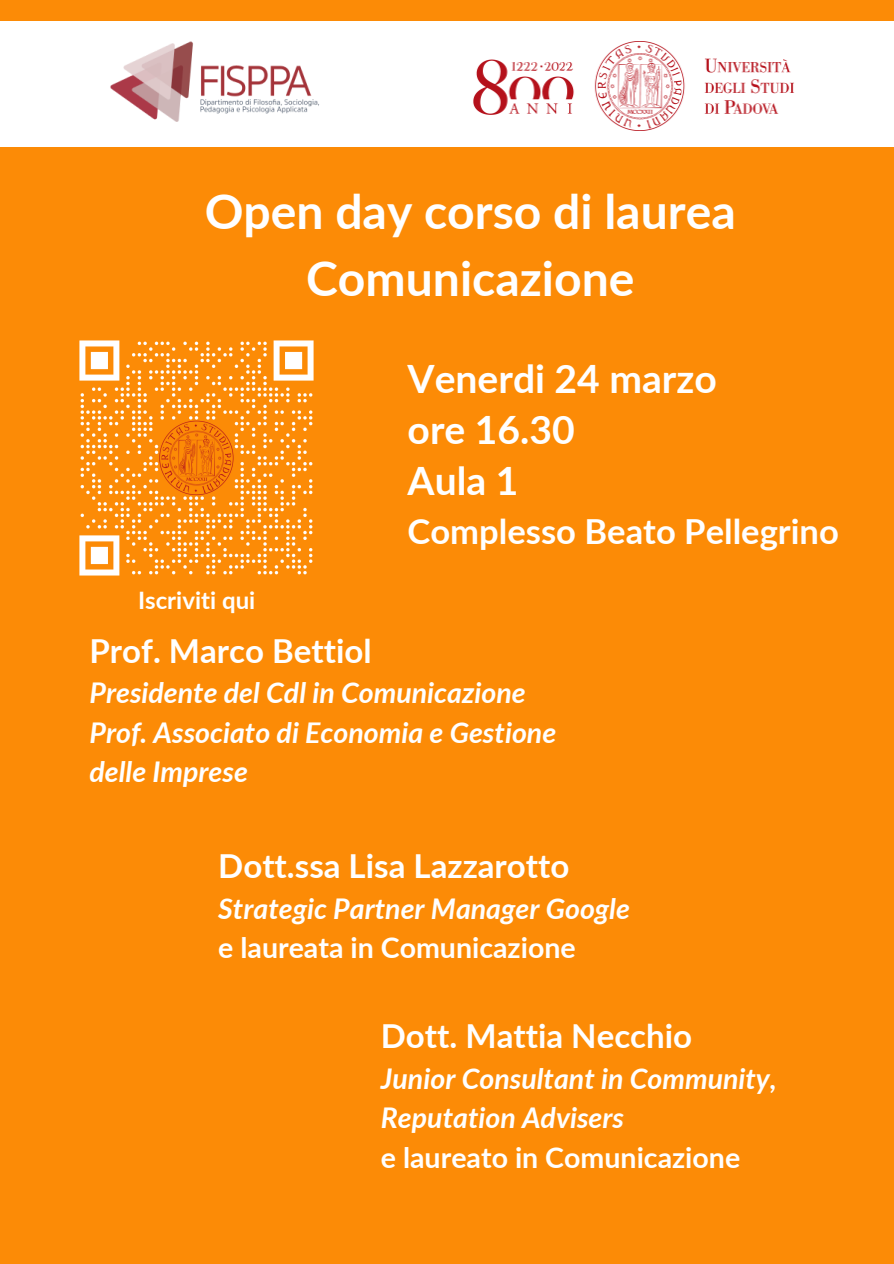
<style>
.page{position:relative;width:894px;height:1264px;background:#fff}
.page>*{position:absolute;margin:0;border:0;box-sizing:border-box;transform-origin:0 0}
.t1{font:700 48px/66.4px "Lato";color:#fff;text-align:center}
.t2{font:700 39px/50.8px "Lato";color:#fff}
.t3{font:700 34.5px "Lato";color:#fff}
.t4{font:700 33px "Lato";color:#fff}
.t5{font:italic 700 28.5px/39.5px "Lato";color:#fff}
.t6{font:700 28.5px "Lato";color:#fff}
.t7{font:700 24px "Lato";color:#fff}
</style>
<div class="page">
<div style="left:0;top:0;width:893px;height:1263px;background:#fc8b06"></div>
<div style="left:0;top:21px;width:892px;height:126px;background:#fff"></div>
<img style="left:473px;top:41px;width:321px;height:90px">
<img style="left:110px;top:41px;width:209px;height:81px">
<img style="left:79px;top:340px;width:235px;height:236px">
<h1 class="t1" style="left:205px;top:177px;width:532px">Open day corso di laurea<br>Comunicazione</h1>
<p class="t7" style="left:138px;top:585px;width:119px">Iscriviti qui</p>
<h2 class="t2" style="left:407px;top:352px;width:311px">Venerdi 24 marzo ore 16.30<br>Aula 1</h2>
<p class="t3" style="left:407px;top:510px;width:433px">Complesso Beato Pellegrino</p>
<p class="t4" style="left:89px;top:630px;width:284px">Prof. Marco Bettiol</p>
<p class="t5" style="left:89px;top:672px;width:468px">Presidente del Cdl in Comunicazione<br>Prof. Associato di Economia e Gestione delle Imprese</p>
<p class="t4" style="left:218px;top:845px;width:352px">Dott.ssa Lisa Lazzarotto</p>
<p class="t5" style="left:218px;top:888px;width:413px">Strategic Partner Manager Google</p>
<p class="t6" style="left:218px;top:930px;width:359px">e laureata in Comunicazione</p>
<p class="t4" style="left:381px;top:1015px;width:313px">Dott. Mattia Necchio</p>
<p class="t5" style="left:381px;top:1058px;width:397px">Junior Consultant in Community,<br>Reputation Advisers</p>
<p class="t6" style="left:381px;top:1139px;width:361px">e laureato in Comunicazione</p>
</div>
